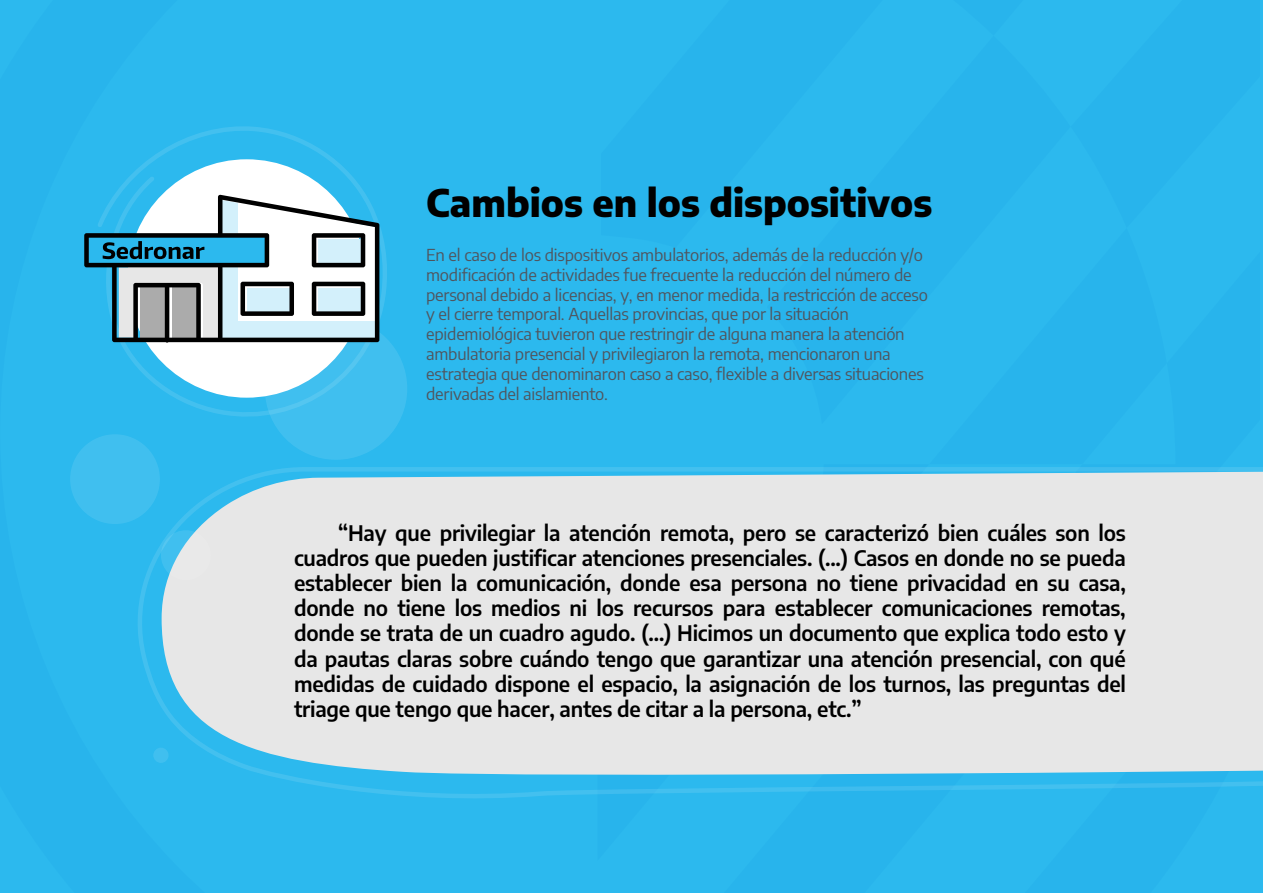
<style>
.page{position:relative;width:1263px;height:893px;background:#fff}
.page>*{position:absolute;margin:0;border:0;box-sizing:border-box;transform-origin:0 0}
.t1{font:800 37.5px "Encode Sans";color:#000}
.t2{font:600 21px/25.2px "Encode Sans";letter-spacing:-.01em;color:#000;text-align:justify}
.t3{font:16.5px/19.8px "Encode Sans";letter-spacing:-.01em;color:#50545d}
</style>
<div class="page">
<div style="left:0;top:0;width:1259px;height:893px;background:#2cb9ee"></div>
<div style="left:265px;top:317px;width:142px;height:143px;background:#40bfef;border-radius:50%"></div>
<div style="left:70px;top:434px;width:90px;height:90px;background:#40bfef;border-radius:50%"></div>
<svg style="left:98px;top:126px;width:289px;height:291px"></svg>
<div style="left:127px;top:159px;width:239px;height:239px;background:#fff;border-radius:50%"></div>
<svg style="left:84px;top:195px;width:295px;height:148px"></svg>
<svg style="left:138px;top:467px;width:1125px;height:331px;background:#cbe0e8"></svg>
<h1 class="t1" style="left:426px;top:174px;width:507px">Cambios en los dispositivos</h1>
<p class="t3" style="left:426px;top:244px;width:503px">En el caso de los dispositivos ambulatorios, además de la reducción y/o modificación de actividades fue frecuente la reducción del número de personal debido a licencias, y, en menor medida, la restricción de acceso y el cierre temporal. Aquellas provincias, que por la situación epidemiológica tuvieron que restringir de alguna manera la atención ambulatoria presencial y privilegiaron la remota, mencionaron una estrategia que denominaron caso a caso, flexible a diversas situaciones derivadas del aislamiento.</p>
<p class="t2" style="left:294px;top:519px;width:833px;text-indent:44px">“Hay que privilegiar la atención remota, pero se caracterizó bien cuáles son los cuadros que pueden justificar atenciones presenciales. (...) Casos en donde no se pueda establecer bien la comunicación, donde esa persona no tiene privacidad en su casa, donde no tiene los medios ni los recursos para establecer comunicaciones remotas, donde se trata de un cuadro agudo. (…) Hicimos un documento que explica todo esto y da pautas claras sobre cuándo tengo que garantizar una atención presencial, con qué medidas de cuidado dispone el espacio, la asignación de los turnos, las preguntas del triage que tengo que hacer, antes de citar a la persona, etc.”</p>
</div>
